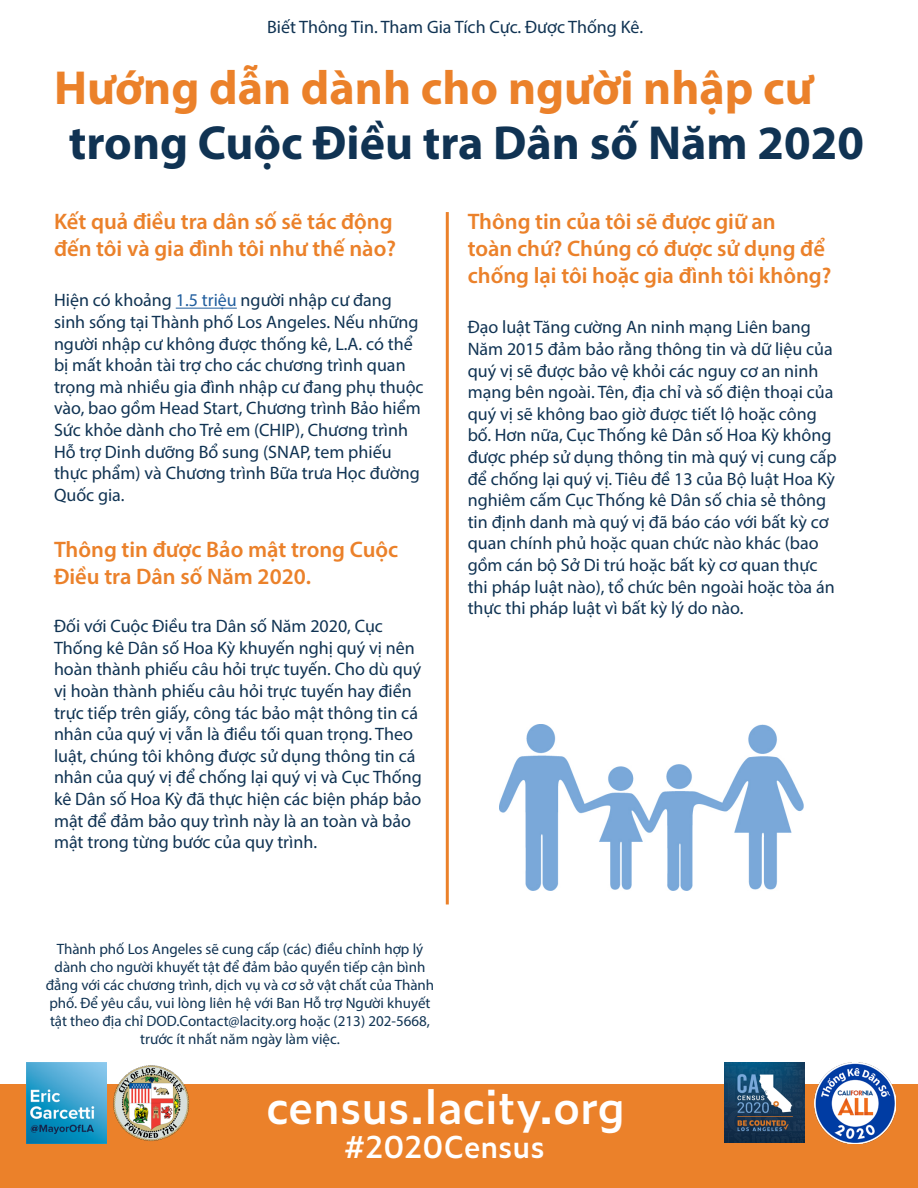
<style>
.page{position:relative;width:918px;height:1188px;background:#fff}
.page>*{position:absolute;margin:0;border:0;box-sizing:border-box;transform-origin:0 0}
.t1{font:700 48px "Myriad Pro";color:#103353}
.t2{font:700 48px "Myriad Pro";color:#eb812a}
.t3{font:600 45px "Zeitung Pro";color:#fff}
.t4{font:600 30px "Zeitung Pro";color:#fff}
.t5{font:600 22.5px/27px "Myriad Pro";color:#eb812a}
.t6{font:18px/21.6px "Myriad Pro";color:#103353}
.t7{font:15px/18px "Myriad Pro";color:#103353;text-align:center}
.s1{color:#215e9e}
</style>
<div class="page">
<div style="left:0;top:1084px;width:918px;height:104px;background:#eb812a"></div>
<hr style="left:446px;top:212px;width:3px;height:692px;background:#eb812a">
<img style="left:26px;top:1062px;width:81px;height:81px">
<img style="left:113px;top:1065px;width:76px;height:76px">
<hr style="left:176px;top:308px;width:61px;height:1px;background:#215e9e">
<img style="left:500px;top:724px;width:303px;height:167px">
<img style="left:725px;top:1062px;width:80px;height:81px">
<img style="left:814px;top:1062px;width:81px;height:81px">
<p class="t6" style="left:267px;top:16px;width:377px">Biết Thông Tin. Tham Gia Tích Cực. Được Thống Kê.</p>
<h1 class="t2" style="left:54px;top:57px;width:760px">Hướng dẫn dành cho người nhập cư</h1>
<h1 class="t1" style="left:69px;top:112px;width:797px">trong Cuộc Điều tra Dân số Năm 2020</h1>
<p class="t5" style="left:54px;top:207px;width:344px">Kết quả điều tra dân số sẽ tác động đến tôi và gia đình tôi như thế nào?</p>
<p class="t6" style="left:54px;top:289px;width:371px">Hiện có khoảng <span class="s1">1.5 triệu</span> người nhập cư đang sinh sống tại Thành phố Los Angeles. Nếu những người nhập cư không được thống kê, L.A. có thể bị mất khoản tài trợ cho các chương trình quan trọng mà nhiều gia đình nhập cư đang phụ thuộc vào, bao gồm Head Start, Chương trình Bảo hiểm Sức khỏe dành cho Trẻ em (CHIP), Chương trình Hỗ trợ Dinh dưỡng Bổ sung (SNAP, tem phiếu thực phẩm) và Chương trình Bữa trưa Học đường Quốc gia.</p>
<p class="t5" style="left:54px;top:535px;width:346px">Thông tin được Bảo mật trong Cuộc<br>Điều tra Dân số Năm 2020.</p>
<p class="t6" style="left:54px;top:615px;width:369px">Đối với Cuộc Điều tra Dân số Năm 2020, Cục Thống kê Dân số Hoa Kỳ khuyến nghị quý vị nên hoàn thành phiếu câu hỏi trực tuyến. Cho dù quý vị hoàn thành phiếu câu hỏi trực tuyến hay điền trực tiếp trên giấy, công tác bảo mật thông tin cá nhân của quý vị vẫn là điều tối quan trọng. Theo luật, chú ng tôi không được sử dụ ng thông tin cá nhân của quý vị để chống lại quý vị và Cục Thống kê Dân số Hoa Kỳ đã thực hiện các biện pháp bảo mật để đảm bảo quy trình này là an toàn và bảo mật trong từng bước của quy trình.</p>
<p class="t5" style="left:468px;top:207px;width:365px">Thông tin của tôi sẽ được giữ an<br>toàn chứ? Chúng có được sử dụng để chống lại tôi hoặc gia đình tôi không?</p>
<p class="t6" style="left:468px;top:316px;width:371px">Đạo luật Tăng cường An ninh mạng Liên bang Năm 2015 đảm bảo rằng thông tin và dữ liệu của quý vị sẽ được bảo vệ khỏi các nguy cơ an ninh mạng bên ngoài. Tên, địa chỉ và số điện thoại của quý vị sẽ không bao giờ được tiết lộ hoặc công bố. Hơn nữa, Cục Thống kê Dân số Hoa Kỳ không được phép sử dụng thông tin mà quý vị cung cấp để chống lại quý vị. Tiêu đề 13 của Bộ luật Hoa Kỳ nghiêm cấm Cục Thống kê Dân số chia sẻ thông tin đị nh danh mà quý vị đã báo cáo với bất kỳ cơ quan chính phủ hoặc quan chức nào khác (bao gồm cá n bộ Sở Di trú hoặc bất kỳ cơ quan thực thi pháp luật nào), tổ chức bên ngoài hoặc tòa án thực thi pháp luật vì bất kỳ lý do nào.</p>
<p class="t7" style="left:46px;top:940px;width:390px">Thành phố Los Angeles sẽ cung cấp (các) điều chỉnh hợp lý<br>dà nh cho người khuyết tật để đảm bảo quyền tiếp cậ n bình đẳng với các chương trình, dịch vụ và cơ sở vật chất của Thành phố. Để yêu cầu, vui lòng liên hệ với Ban Hỗ trợ Người khuyết tật theo địa chỉ DOD.Contact@lacity.org hoặc (213) 202-5668, trước ít nhất năm ngày làm việc.</p>
<h2 class="t3" style="left:266px;top:1073px;width:360px">census.lacity.org</h2>
<h3 class="t4" style="left:344px;top:1124px;width:202px">#2020Census</h3>
</div>
